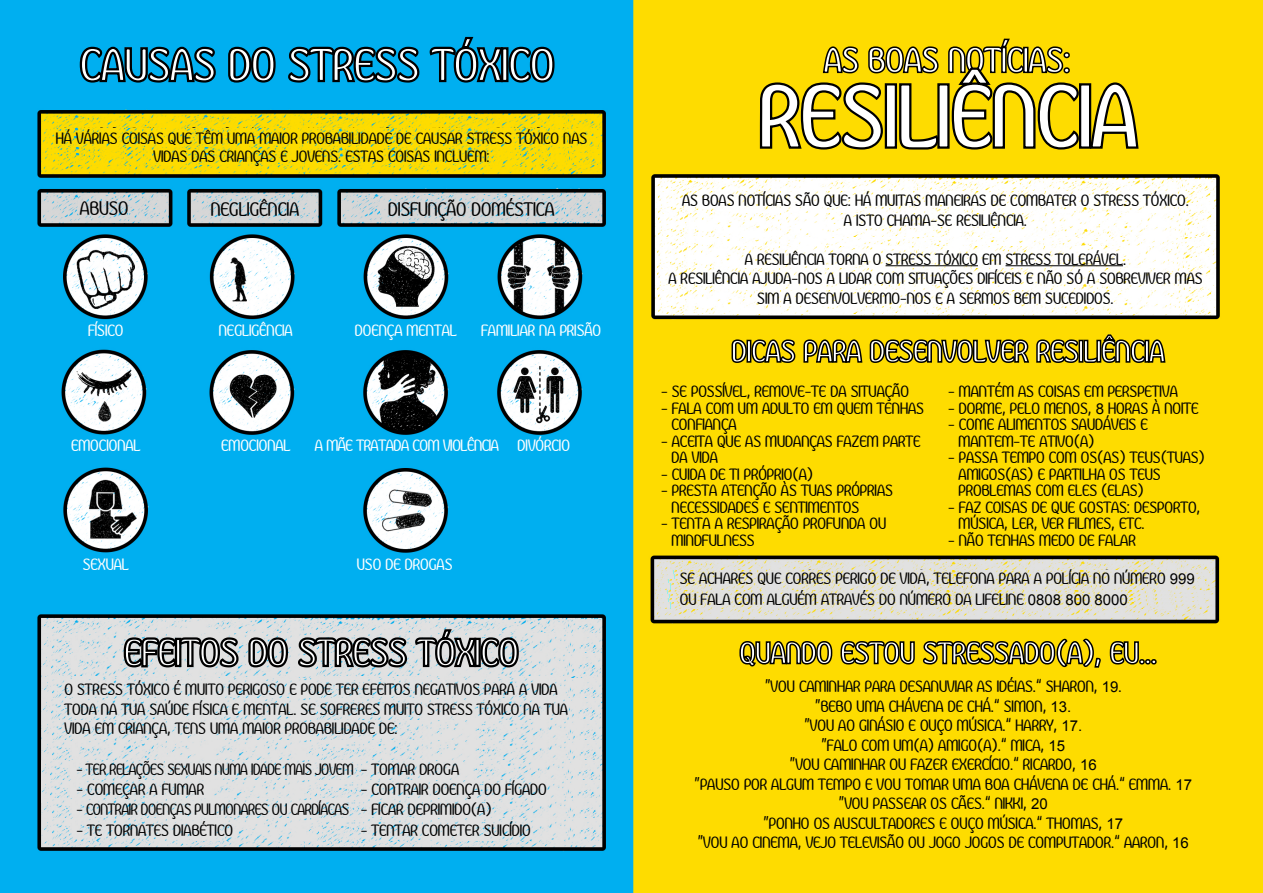
<style>
.page{position:relative;width:1263px;height:893px;background:#fff}
.page>*{position:absolute;margin:0;border:0;box-sizing:border-box;transform-origin:0 0}
.t1{font:700 84px "Kandira PERSONAL";color:#fff}
.t2{font:700 43.5px "Kandira PERSONAL";color:#fff}
.t3{font:700 36px "Kandira PERSONAL";color:#fff}
.t4{font:700 33px "Kandira PERSONAL";color:#fff}
.t5{font:700 28.5px "Kandira PERSONAL";color:#fff}
.t6{font:18px "Kandira PERSONAL";color:#000}
.t7{font:15px/19.5px "Kandira PERSONAL";color:#000}
.t8{font:15px "Kandira PERSONAL";color:#fff}
.t9{font:15px "Kandira PERSONAL";letter-spacing:-.025em;color:#000;scale:.94 1}
.t10{font:15px "Kandira PERSONAL";letter-spacing:-.025em;color:#000;scale:.95 1}
.t11{font:15px "Kandira PERSONAL";letter-spacing:-.025em;color:#fff}
.s1{font-family:"Arial"}
</style>
<div class="page">
<img style="left:0;top:0;width:1263px;height:893px">
<div style="left:28px;top:28px;width:594px;height:68px;background:#00aff0"></div>
<svg style="left:78px;top:46px;width:139px;height:56px"></svg>
<svg style="left:228px;top:46px;width:48px;height:37px"></svg>
<svg style="left:286px;top:46px;width:135px;height:56px"></svg>
<svg style="left:429px;top:36px;width:126px;height:47px"></svg>
<img style="left:43px;top:128px;width:557px;height:11px">
<img style="left:43px;top:137px;width:556px;height:10px">
<img style="left:44px;top:148px;width:557px;height:11px">
<img style="left:45px;top:154px;width:557px;height:11px">
<div style="left:58px;top:322px;width:566px;height:23px;background:#00aff0"></div>
<div style="left:57px;top:436px;width:565px;height:22px;background:#00aff0"></div>
<div style="left:30px;top:557px;width:566px;height:22px;background:#00aff0"></div>
<img style="left:381px;top:195px;width:73px;height:27px">
<img style="left:451px;top:195px;width:22px;height:26px">
<img style="left:510px;top:196px;width:25px;height:26px">
<img style="left:528px;top:195px;width:36px;height:26px">
<img style="left:473px;top:195px;width:37px;height:27px">
<img style="left:221px;top:195px;width:37px;height:27px">
<img style="left:251px;top:196px;width:36px;height:26px">
<img style="left:78px;top:196px;width:13px;height:26px">
<img style="left:91px;top:196px;width:37px;height:26px">
<img style="left:43px;top:634px;width:558px;height:22px">
<img style="left:43px;top:654px;width:557px;height:22px">
<img style="left:43px;top:678px;width:558px;height:20px">
<img style="left:43px;top:698px;width:558px;height:43px">
<img style="left:43px;top:741px;width:558px;height:22px">
<img style="left:42px;top:760px;width:557px;height:20px">
<img style="left:41px;top:780px;width:558px;height:22px">
<img style="left:44px;top:798px;width:557px;height:20px">
<img style="left:43px;top:818px;width:558px;height:22px">
<svg style="left:122px;top:636px;width:118px;height:33px;background:#7d8081"></svg>
<svg style="left:247px;top:636px;width:42px;height:33px"></svg>
<svg style="left:296px;top:628px;width:224px;height:41px;background:#919495"></svg>
<div style="left:653px;top:24px;width:565px;height:143px;background:#fedc00"></div>
<svg style="left:822px;top:46px;width:37px;height:28px"></svg>
<svg style="left:868px;top:46px;width:71px;height:28px"></svg>
<svg style="left:759px;top:82px;width:124px;height:68px"></svg>
<div style="left:885px;top:83px;width:12px;height:66px;border:2px solid #000"></div>
<svg style="left:899px;top:83px;width:38px;height:67px"></svg>
<div style="left:937px;top:83px;width:13px;height:66px;border:2px solid #000"></div>
<svg style="left:946px;top:38px;width:133px;height:112px"></svg>
<div style="left:1079px;top:83px;width:12px;height:66px;border:2px solid #000"></div>
<svg style="left:1089px;top:82px;width:50px;height:67px"></svg>
<img style="left:657px;top:191px;width:557px;height:46px">
<img style="left:656px;top:246px;width:557px;height:46px">
<img style="left:658px;top:290px;width:556px;height:23px">
<hr style="left:886px;top:265px;width:92px;height:1px;background:#000">
<hr style="left:1005px;top:265px;width:118px;height:1px;background:#000">
<div style="left:639px;top:381px;width:596px;height:169px;background:#fedc00"></div>
<img style="left:661px;top:570px;width:548px;height:6px">
<img style="left:663px;top:575px;width:547px;height:6px">
<img style="left:657px;top:579px;width:547px;height:6px">
<img style="left:658px;top:584px;width:548px;height:6px">
<img style="left:656px;top:590px;width:547px;height:6px">
<img style="left:657px;top:595px;width:548px;height:6px">
<img style="left:657px;top:598px;width:547px;height:6px">
<img style="left:658px;top:603px;width:548px;height:6px">
<div style="left:694px;top:332px;width:509px;height:38px;background:#fedc00"></div>
<svg style="left:731px;top:339px;width:65px;height:24px"></svg>
<svg style="left:803px;top:339px;width:60px;height:24px"></svg>
<svg style="left:869px;top:334px;width:297px;height:29px"></svg>
<div style="left:658px;top:631px;width:596px;height:254px;background:#fedc00"></div>
<svg style="left:739px;top:641px;width:94px;height:26px"></svg>
<svg style="left:840px;top:641px;width:75px;height:24px"></svg>
<svg style="left:923px;top:638px;width:177px;height:30px"></svg>
<svg style="left:1109px;top:641px;width:48px;height:24px"></svg>
<h2 class="t2" style="left:80px;top:37px;width:476px">CAUSAS DO STRESS TÓXICO</h2>
<p class="t7" style="left:56px;top:130px;width:533px;line-height:18px;text-align:center">HÁ VÁRIAS COISAS QUE TÊM UMA MAIOR PROBABILIDADE DE CAUSAR STRESS TÓXICO NAS<br>VIDAS DAS CRIANÇAS E JOVENS. ESTAS COISAS INCLUEM:</p>
<p class="t6" style="left:80px;top:196px;width:50px">ABUSO</p>
<p class="t6" style="left:211px;top:198px;width:90px">NEGLIGÊNCIA</p>
<p class="t6" style="left:388px;top:198px;width:168px">DISFUNÇÃO DOMÉSTICA</p>
<p class="t8" style="left:88px;top:320px;width:37px">FÍSICO</p>
<p class="t8" style="left:219px;top:320px;width:75px">NEGLIGÊNCIA</p>
<p class="t8" style="left:355px;top:320px;width:103px">DOENÇA MENTAL</p>
<p class="t8" style="left:481px;top:320px;width:121px">FAMILIAR NA PRISÃO</p>
<p class="t8" style="left:71px;top:436px;width:71px">EMOCIONAL</p>
<p class="t8" style="left:221px;top:436px;width:71px">EMOCIONAL</p>
<p class="t11" style="left:315px;top:436px;width:186px">A MÃE TRATADA COM VIOLÊNCIA</p>
<p class="t8" style="left:518px;top:436px;width:54px">DIVÓRCIO</p>
<p class="t8" style="left:83px;top:554px;width:48px">SEXUAL</p>
<p class="t8" style="left:357px;top:554px;width:97px">USO DE DROGAS</p>
<h3 class="t3" style="left:124px;top:629px;width:396px">EFEITOS DO STRESS TÓXICO</h3>
<p class="t7" style="left:64px;top:680px;width:505px">O STRESS TÓXICO É MUITO PERIGOSO E PODE TER EFEITOS NEGATIVOS PARA A VIDA<br>TODA NA TUA SAÚDE FÍSICA E MENTAL. SE SOFRERES MUITO STRESS TÓXICO NA TUA<br>VIDA EM CRIANÇA, TENS UMA MAIOR PROBABILIDADE DE:</p>
<p class="t9" style="left:76px;top:759px;width:296px">- TER RELAÇÕES SEXUAIS NUMA IDADE MAIS JOVEM</p>
<p class="t7" style="left:76px;top:780px;width:129px">- COMEÇAR A FUMAR</p>
<p class="t10" style="left:76px;top:800px;width:289px">- CONTRAIR DOENÇAS PULMONARES OU CARDÍACAS</p>
<p class="t7" style="left:76px;top:821px;width:158px">- TE TORNATES DIABÉTICO</p>
<p class="t7" style="left:361px;top:760px;width:100px">- TOMAR DROGA</p>
<p class="t7" style="left:361px;top:780px;width:188px">- CONTRAIR DOENÇA DO FÍGADO</p>
<p class="t7" style="left:361px;top:800px;width:132px">- FICAR DEPRIMIDO(A)</p>
<p class="t7" style="left:361px;top:821px;width:172px">- TENTAR COMETER SUICÍDIO</p>
<h3 class="t4" style="left:824px;top:39px;width:248px">AS BOAS NOTÍCIAS:</h3>
<h1 class="t1" style="left:759px;top:62px;width:380px">RESILIÊNCIA</h1>
<p class="t7" style="left:682px;top:191px;width:508px;text-align:center">AS BOAS NOTÍCIAS SÃO QUE: HÁ MUITAS MANEIRAS DE COMBATER O STRESS TÓXICO.<br>A ISTO CHAMA-SE RESILIÊNCIA.</p>
<p class="t7" style="left:668px;top:250px;width:536px;text-align:center">A RESILIÊNCIA TORNA O STRESS TÓXICO EM STRESS TOLERÁVEL.<br>A RESILIÊNCIA AJUDA-NOS A LIDAR COM SITUAÇÕES DIFÍCEIS E NÃO SÓ A SOBREVIVER MAS<br>SIM A DESENVOLVERMO-NOS E A SERMOS BEM SUCEDIDOS.</p>
<h3 class="t5" style="left:731px;top:333px;width:435px">DICAS PARA DESENVOLVER RESILIÊNCIA</h3>
<p class="t7" style="left:948px;top:383px;width:231px">- MANTÉM AS COISAS EM PERSPETIVA</p>
<p class="t7" style="left:948px;top:399px;width:252px">- DORME, PELO MENOS, <span class="s1">8</span> HORAS À NOITE</p>
<p class="t7" style="left:958px;top:417px;width:191px;line-height:16.5px;text-indent:-10px">- COME ALIMENTOS SAUDÁVEIS E<br>MANTEM-TE ATIVO(A)</p>
<p class="t7" style="left:958px;top:450px;width:248px;line-height:16.5px;text-indent:-10px">- PASSA TEMPO COM OS(AS) TEUS(TUAS)<br>AMIGOS(AS) E PARTILHA OS TEUS<br>PROBLEMAS COM ELES (ELAS)</p>
<p class="t7" style="left:958px;top:500px;width:243px;line-height:16.5px;text-indent:-10px">- FAZ COISAS DE QUE GOSTAS: DESPORTO,<br>MÚSICA, LER, VER FILMES, ETC.</p>
<p class="t7" style="left:948px;top:531px;width:189px">- NÃO TENHAS MEDO DE FALAR</p>
<p class="t7" style="left:680px;top:569px;width:516px;line-height:21px">SE ACHARES QUE CORRES PERIGO DE VIDA, TELEFONA PARA A POLÍCIA NO NÚMERO <span class="s1">999<br></span>OU FALA COM ALGUÉM ATRAVÉS DO NÚMERO DA LIFELINE <span class="s1">0808 800 8000</span></p>
<p class="t7" style="left:661px;top:383px;width:249px">- SE POSSÍVEL, REMOVE-TE DA SITUAÇÃO</p>
<p class="t7" style="left:671px;top:401px;width:254px;line-height:16.5px;text-indent:-10px">- FALA COM UM ADULTO EM QUEM TENHAS<br>CONFIANÇA</p>
<p class="t7" style="left:671px;top:434px;width:250px;line-height:16.5px;text-indent:-10px">- ACEITA QUE AS MUDANÇAS FAZEM PARTE<br>DA VIDA</p>
<p class="t7" style="left:661px;top:465px;width:154px">- CUIDA DE TI PRÓPRIO(A)</p>
<p class="t7" style="left:671px;top:483px;width:223px;line-height:16.5px;text-indent:-10px">- PRESTA ATENÇÃO ÀS TUAS PRÓPRIAS<br>NECESSIDADES E SENTIMENTOS</p>
<p class="t7" style="left:671px;top:516px;width:216px;line-height:16.5px;text-indent:-10px">- TENTA A RESPIRAÇÃO PROFUNDA OU<br>MINDFULNESS</p>
<h3 class="t5" style="left:739px;top:634px;width:419px">QUANDO ESTOU STRESSADO(A), EU…</h3>
<p class="t7" style="left:694px;top:677px;width:499px;text-align:center">“VOU CAMINHAR PARA DESANUVIAR AS IDÉIAS.” SHARON, <span class="s1">19</span>.<br>“BEBO UMA CHÁVENA DE CHÁ.” SIMON, <span class="s1">13.<br></span>“VOU AO GINÁSIO E OUÇO MÚSICA.” HARRY, <span class="s1">17.<br></span>“FALO COM UM(A) AMIGO(A).” MICA, <span class="s1">15<br></span>“VOU CAMINHAR OU FAZER EXERCÍCIO.” RICARDO, <span class="s1">16<br></span>“PAUSO POR ALGUM TEMPO E VOU TOMAR UMA BOA CHÁVENA DE CHÁ.” EMMA. <span class="s1">17 </span>“VOU PASSEAR OS CÃES.” NIKKI, <span class="s1">20<br></span>“PONHO OS AUSCULTADORES E OUÇO MÚSICA.” THOMAS, <span class="s1">17<br></span>“VOU AO CINEMA, VEJO TELEVISÃO OU JOGO JOGOS DE COMPUTADOR.” AARON, <span class="s1">16</span></p>
</div>
